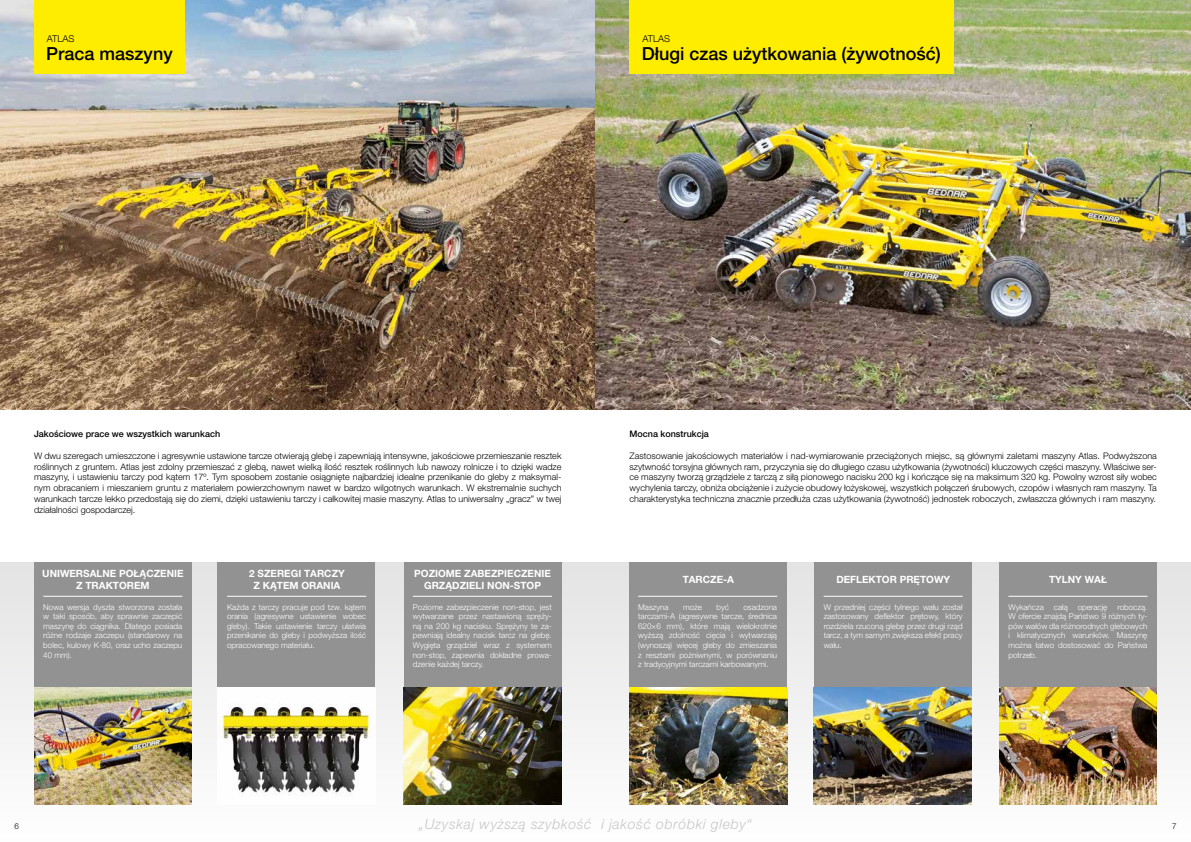
<style>
.page{position:relative;width:1191px;height:842px;background:#fff}
.page>*{position:absolute;margin:0;border:0;box-sizing:border-box;transform-origin:0 0}
.t1{font:500 18px "Helvetica Neue LT Pro";color:#000}
.t2{font:italic 300 14px "Helvetica Neue LT Pro";letter-spacing:.05em;color:#c6c6c6}
.t3{font:700 10px/12px "Helvetica Neue LT Pro";color:#fff;text-align:center}
.t4{font:300 9.5px "Helvetica Neue LT Pro";color:#000}
.t5{font:300 9px/10.8px "Helvetica Neue LT Pro";color:#000;text-align:justify}
.t6{font:500 9px "Helvetica Neue LT Pro";color:#000}
.t7{font:300 8px/9.6px "Helvetica Neue LT Pro";color:#fff;text-align:justify}
.t8{font:300 8px "Helvetica Neue LT Pro";color:#000}
</style>
<div class="page">
<img style="left:0;top:0;width:1191px;height:410px">
<div style="left:0;top:563px;width:1191px;height:279px;background:linear-gradient(to bottom,#e4e4e3,#fefefe)"></div>
<div style="left:34px;top:563px;width:158px;height:241px;background:#929292"></div>
<img style="left:34px;top:687px;width:158px;height:117px">
<div style="left:217px;top:563px;width:158px;height:241px;background:#929292"></div>
<img style="left:217px;top:687px;width:158px;height:117px">
<div style="left:404px;top:563px;width:157px;height:241px;background:#929292"></div>
<img style="left:404px;top:687px;width:157px;height:117px">
<div style="left:629px;top:563px;width:158px;height:241px;background:#929292"></div>
<img style="left:629px;top:687px;width:158px;height:117px">
<div style="left:813px;top:563px;width:158px;height:241px;background:#929292"></div>
<img style="left:813px;top:687px;width:158px;height:117px">
<div style="left:999px;top:563px;width:158px;height:241px;background:#929292"></div>
<img style="left:999px;top:687px;width:158px;height:117px">
<div style="left:629px;top:0;width:325px;height:74px;background:#ffed00"></div>
<div style="left:34px;top:0;width:150px;height:74px;background:#ffed00"></div>
<hr style="left:638px;top:596px;width:139px;height:1px;background:#fff">
<hr style="left:823px;top:596px;width:139px;height:1px;background:#fff">
<hr style="left:1008px;top:596px;width:139px;height:1px;background:#fff">
<hr style="left:43px;top:596px;width:139px;height:1px;background:#fff">
<hr style="left:227px;top:596px;width:139px;height:1px;background:#fff">
<hr style="left:413px;top:596px;width:139px;height:1px;background:#fff">
<p class="t4" style="left:47px;top:32px;width:29px">ATLAS</p>
<p class="t4" style="left:642px;top:32px;width:29px">ATLAS</p>
<h1 class="t1" style="left:642px;top:43px;width:301px">Długi czas użytkowania (żywotność)</h1>
<h1 class="t1" style="left:46px;top:43px;width:128px">Praca maszyny</h1>
<p class="t6" style="left:34px;top:429px;width:188px">Jakościowe prace we wszystkich warunkach</p>
<p class="t5" style="left:34px;top:450px;width:529px">W dwu szeregach umieszczone i agresywnie ustawione tarcze otwierają glebę i zapewniają intensywne, jakościowe przemieszanie resztek roślinnych z gruntem. Atlas jest zdolny przemieszać z glebą, nawet wielką ilość resztek roślinnych lub nawozy rolnicze i to dzięki wadze maszyny, i ustawieniu tarczy pod kątem 17º. Tym sposobem zostanie osiągnięte najbardziej idealne przenikanie do gleby z maksymal&shy;nym obracaniem i mieszaniem gruntu z materiałem powierzchownym nawet w bardzo wilgotnych warunkach. W ekstremalnie suchych warunkach tarcze lekko przedostają się do ziemi, dzięki ustawieniu tarczy i całkowitej masie maszyny. Atlas to uniwersalny „gracz” w twej działalności gospodarczej.</p>
<p class="t6" style="left:629px;top:429px;width:81px">Mocna konstrukcja</p>
<p class="t5" style="left:629px;top:450px;width:529px">Zastosowanie jakościowych materiałów i nad-wymiarowanie przeciążonych miejsc, są głównymi zaletami maszyny Atlas. Podwyższona szytwność torsyjna głównych ram, przyczynia się do długiego czasu użytkowania (żywotności) kluczowych części maszyny. Właściwe ser&shy;ce maszyny tworzą grządziele z tarczą z siłą pionowego nacisku 200 kg i kończące się na maksimum 320 kg. Powolny wzrost siły wobec wychylenia tarczy, obniża obciążenie i zużycie obudowy łożyskowej, wszystkich połączeń śrubowych, czopów i własnych ram maszyny. Ta charakterystyka techniczna znacznie przedłuża czas użytkowania (żywotność) jednostek roboczych, zwłaszcza głównych i ram maszyny.</p>
<p class="t3" style="left:42px;top:567px;width:143px">UNIWERSALNE POŁĄCZENIE<br>Z TRAKTOREM</p>
<p class="t3" style="left:249px;top:567px;width:97px">2 SZEREGI TARCZY<br>Z KĄTEM ORANIA</p>
<p class="t3" style="left:682px;top:573px;width:53px">TARCZE-A</p>
<p class="t3" style="left:836px;top:573px;width:115px">DEFLEKTOR PRĘTOWY</p>
<p class="t3" style="left:1049px;top:573px;width:59px">TYLNY WAŁ</p>
<p class="t3" style="left:414px;top:567px;width:138px">POZIOME ZABEZPIECZENIE<br>GRZĄDZIELI NON-STOP</p>
<p class="t7" style="left:43px;top:602px;width:140px">Nowa wersja dyszla stworzona została w taki sposób, aby sprawnie zaczepić maszynę do ciągnika. Dlatego posiada różne rodzaje zaczepu (standarowy na bolec, kulowy K-80, oraz ucho zaczepu 40 mm).</p>
<p class="t7" style="left:227px;top:602px;width:140px">Każda z tarczy pracuje pod tzw. kątem orania (agresywne ustawienie wobec gleby). Takie ustawienie tarczy ułatwia przenikanie do gleby i podwyższa ilość opracowanego materiału.</p>
<p class="t7" style="left:413px;top:602px;width:140px">Poziome zabezpieczenie non-stop, jest wytwarzane przez nastawioną spręży&shy;ną na 200 kg nacisku. Sprężyny te za&shy;pewniają idealny nacisk tarcz na glebę.<br>Wygięta grządziel wraz z systemem non-stop, zapewnia dokładne prowa&shy;dzenie każdej tarczy.</p>
<p class="t7" style="left:638px;top:602px;width:32px">Maszyna</p>
<p class="t7" style="left:683px;top:602px;width:20px">może</p>
<p class="t7" style="left:716px;top:602px;width:14px">być</p>
<p class="t7" style="left:638px;top:602px;width:140px;text-indent:105px">osadzona tarczami-A (agresywne tarcze, średnica 620×6 mm), które mają wielokrotnie wyższą zdolność cięcia i wytwarzają (wynoszą) więcej gleby do zmieszania z resztami pożniwnymi, w porównaniu z tradycyjnymi tarczami karbowanymi.</p>
<p class="t7" style="left:1008px;top:602px;width:140px">Wykańcza całą operację roboczą.<br>W ofercie znajdą Państwo 9 różnych ty&shy;pów wałów dla różnorodnych glebowych i klimatycznych warunków. Maszynę można łatwo dostosować do Państwa potrzeb.</p>
<p class="t7" style="left:823px;top:602px;width:140px">W przedniej części tylnego wału został zastosowany deflektor prętowy, który rozdziela rzuconą glebę przez drugi rząd tarcz, a tym samym zwiększa efekt pracy wału.</p>
<h2 class="t2" style="left:419px;top:815px;width:334px">„Uzyskaj wyższą szybkość i jakość obróbki gleby“</h2>
<p class="t8" style="left:14px;top:821px;width:6px">6</p>
<p class="t8" style="left:1172px;top:821px;width:6px">7</p>
</div>
